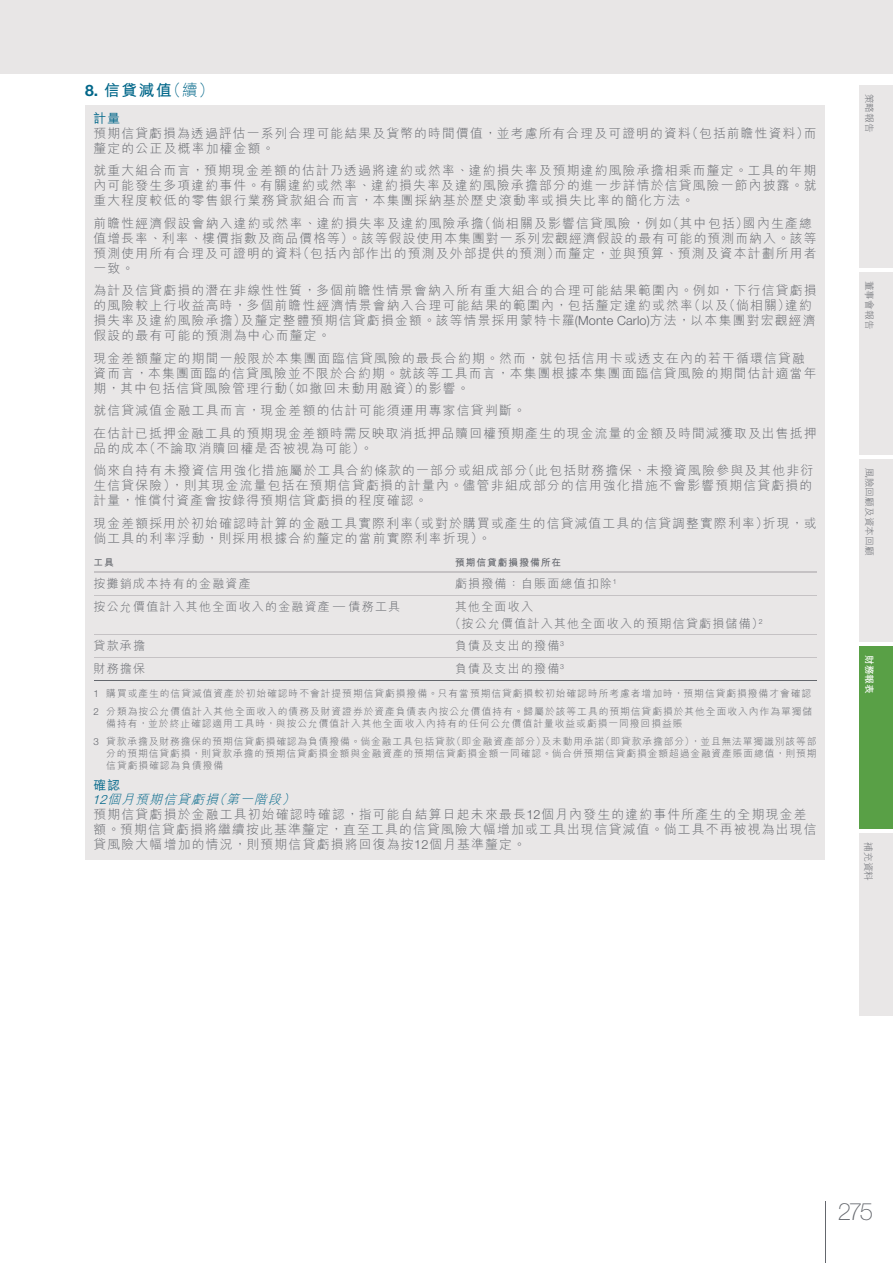
<style>
.page{position:relative;width:893px;height:1263px;background:#fff}
.page>*{position:absolute;margin:0;border:0;box-sizing:border-box;transform-origin:0 0}
.t1{font:100 24px "Helvetica Neue";color:#64676d}
.t2{font:15.75px "M Hei HK Bold E Ten B5 H";color:#006689}
.t3{font:12.75px/15px "M Hei HK Light E Ten B5 H";letter-spacing:.1em;color:#64676d}
.t4{font:12.75px "M Hei HK Medium E Ten B5 H";color:#006689}
.t5{font:12px/16.4px "M Hei HK Light E Ten B5 H";letter-spacing:.1em;color:#64676d}
.t6{font:9.75px/18px "M Hei HK Light E Ten B5 H";letter-spacing:.1em;color:#64676d}
.t7{font:9.75px "M Hei HK Bold E Ten B5 H";letter-spacing:.1em;color:#64676d}
.t8{font:9.75px "M Hei HK Light E Ten B5 H";color:#64676d}
.t9{font:9.75px "M Hei HK Bold E Ten B5 H";color:#fff}
.s1{font-family:"Helvetica Neue";font-weight:700}
.s2{font-family:"M Hei HK Light E Ten B5 H"}
.s3{font-family:"Helvetica Neue";font-weight:300}
.s4{font-family:"Helvetica Neue";font-weight:300;font-style:italic;color:#006689}
.s5{font-style:italic;color:#006689}
</style>
<div class="page">
<hr style="left:825px;top:1201px;width:1px;height:62px;background:#64676d">
<div style="left:0;top:0;width:893px;height:561px;background:#e8e6e6"></div>
<div style="left:0;top:74px;width:893px;height:1104px;background:#fff"></div>
<div style="left:859px;top:459px;width:34px;height:183px;background:#e9e7e7"></div>
<div style="left:859px;top:85px;width:34px;height:183px;background:#e9e7e7"></div>
<div style="left:859px;top:833px;width:34px;height:183px;background:#e9e7e7"></div>
<div style="left:859px;top:646px;width:34px;height:183px;background:#59a046"></div>
<div style="left:859px;top:272px;width:34px;height:183px;background:#e9e7e7"></div>
<div style="left:85px;top:105px;width:740px;height:754px;background:#e9e7e7"></div>
<hr style="left:94px;top:572px;width:722px;height:1px;background:#c5c2c4">
<hr style="left:94px;top:595px;width:722px;height:1px;background:#c5c2c4">
<hr style="left:94px;top:634px;width:722px;height:1px;background:#c5c2c4">
<hr style="left:94px;top:657px;width:722px;height:1px;background:#c5c2c4">
<hr style="left:94px;top:680px;width:722px;height:1px;background:#64676d">
<p class="t2" style="left:85px;top:84px;width:131px"><span class="s1">8.</span> 信貸減值<span class="s2">（續）</span></p>
<p class="t4" style="left:94px;top:113px;width:28px">計量</p>
<p class="t3" style="left:94px;top:127px;width:724px">預期信貸虧損為透過評估一系列合理可能結果及貨幣的時間價值，並考慮所有合理及可證明的資料（包括前瞻性資料）而釐定的公正及概率加權金額。</p>
<p class="t3" style="left:94px;top:164px;width:724px;text-align:justify">就重大組合而言，預期現金差額的估計乃透過將違約或然率、違約損失率及預期違約風險承擔相乘而釐定。工具的年期內可能發生多項違約事件。有關違約或然率、違約損失率及違約風險承擔部分的進一步詳情於信貸風險一節內披露。就重大程度較低的零售銀行業務貸款組合而言，本集團採納基於歷史滾動率或損失比率的簡化方法。</p>
<p class="t3" style="left:94px;top:217px;width:724px">前瞻性經濟假設會納入違約或然率、違約損失率及違約風險承擔（倘相關及影響信貸風險，例如（其中包括）國內生產總值增長率、利率、樓價指數及商品價格等）。該等假設使用本集團對一系列宏觀經濟假設的最有可能的預測而納入。該等預測使用所有合理及可證明的資料（包括內部作出的預測及外部提供的預測）而釐定，並與預算、預測及資本計劃所用者一致。</p>
<p class="t3" style="left:94px;top:285px;width:724px">為計及信貸虧損的潛在非線性性質，多個前瞻性情景會納入所有重大組合的合理可能結果範圍內。例如，下行信貸虧損的風險較上行收益高時，多個前瞻性經濟情景會納入合理可能結果的範圍內，包括釐定違約或然率（以及（倘相關）違約損失率及違約風險承擔）及釐定整體預期信貸虧損金額。該等情景採用蒙特卡羅<span class="s3">(Monte Carlo)</span>方法，以本集團對宏觀經濟假設的最有可能的預測為中心而釐定。</p>
<p class="t3" style="left:94px;top:352px;width:724px">現金差額釐定的期間一般限於本集團面臨信貸風險的最長合約期。然而，就包括信用卡或透支在內的若干循環信貸融資而言，本集團面臨的信貸風險並不限於合約期。就該等工具而言，本集團根據本集團面臨信貸風險的期間估計適當年期，其中包括信貸風險管理行動（如撤回未動用融資）的影響。</p>
<p class="t3" style="left:94px;top:401px;width:724px;line-height:22.5px">就信貸減值金融工具而言，現金差額的估計可能須運用專家信貸判斷。<br>在估計已抵押金融工具的預期現金差額時需反映取消抵押品贖回權預期產生的現金流量的金額及時間減獲取及出售抵押</p>
<p class="t3" style="left:94px;top:438px;width:721px;line-height:22.5px">品的成本（不論取消贖回權是否被視為可能）。<br>倘來自持有未撥資信用強化措施屬於工具合約條款的一部分或組成部分（此包括財務擔保、未撥資風險參與及其他非衍</p>
<p class="t3" style="left:94px;top:480px;width:720px">生信貸保險），則其現金流量包括在預期信貸虧損的計量內。儘管非組成部分的信用強化措施不會影響預期信貸虧損的計量，惟償付資產會按錄得預期信貸虧損的程度確認。</p>
<p class="t3" style="left:94px;top:517px;width:724px">現金差額採用於初始確認時計算的金融工具實際利率（或對於購買或產生的信貸減值工具的信貸調整實際利率）折現，或倘工具的利率浮動，則採用根據合約釐定的當前實際利率折現）。</p>
<p class="t7" style="left:94px;top:558px;width:22px">工具</p>
<p class="t7" style="left:455px;top:558px;width:108px">預期信貸虧損撥備所在</p>
<p class="t5" style="left:94px;top:577px;width:159px">按攤銷成本持有的金融資產</p>
<p class="t5" style="left:455px;top:577px;width:163px">虧損撥備：自賬面總值扣除<sup>1</sup></p>
<p class="t5" style="left:94px;top:600px;width:308px">按公允價值計入其他全面收入的金融資產 — 債務工具</p>
<p class="t5" style="left:449px;top:600px;width:316px;text-indent:6px">其他全面收入<br>（按公允價值計入其他全面收入的預期信貸虧損儲備）<sup>2</sup></p>
<p class="t5" style="left:94px;top:639px;width:53px">貸款承擔</p>
<p class="t5" style="left:455px;top:639px;width:110px">負債及支出的撥備<sup>3</sup></p>
<p class="t5" style="left:94px;top:662px;width:53px">財務擔保</p>
<p class="t5" style="left:455px;top:662px;width:110px">負債及支出的撥備<sup>3</sup></p>
<p class="t6" style="left:94px;top:686px;width:720px"><span class="s3">1</span> 購買或產生的信貸減值資產於初始確認時不會計提預期信貸虧損撥備。只有當預期信貸虧損較初始確認時所考慮者增加時，預期信貸虧損撥備才會確認<br><span class="s3">2</span> 分類為按公允價值計入其他全面收入的債務及財資證券於資產負債表內按公允價值持有。歸屬於該等工具的預期信貸虧損於其他全面收入內作為單獨儲</p>
<p class="t6" style="left:94px;top:716px;width:724px;text-indent:13px">備持有，並於終止確認適用工具時，與按公允價值計入其他全面收入內持有的任何公允價值計量收益或虧損一同撥回損益賬<br><span class="s3">3</span> 貸款承擔及財務擔保的預期信貸虧損確認為負債撥備。倘金融工具包括貸款（即金融資產部分）及未動用承諾（即貸款承擔部分），並且無法單獨識別該等部</p>
<p class="t6" style="left:106px;top:749px;width:712px;line-height:12px">分的預期信貸虧損，則貸款承擔的預期信貸虧損金額與金融資產的預期信貸虧損金額一同確認。倘合併預期信貸虧損金額超過金融資產賬面總值，則預期信貸虧損確認為負債撥備</p>
<p class="t4" style="left:94px;top:780px;width:28px">確認</p>
<p class="t3" style="left:92px;top:793px;width:726px"><span class="s4">12</span><span class="s5">個月預期信貸虧損（第一階段）<br></span>預期信貸虧損於金融工具初始確認時確認，指可能自結算日起未來最長<span class="s3">12</span>個月內發生的違約事件所產生的全期現金差額。預期信貸虧損將繼續按此基準釐定，直至工具的信貸風險大幅增加或工具出現信貸減值。倘工具不再被視為出現信貸風險大幅增加的情況，則預期信貸虧損將回復為按<span class="s3">12</span>個月基準釐定。</p>
<p class="t6" style="left:877px;top:94px;width:40px;rotate:90deg">策略報告</p>
<p class="t6" style="left:877px;top:281px;width:50px;rotate:90deg">董事會報告</p>
<p class="t8" style="left:873px;top:468px;width:89px;rotate:90deg">風險回顧及資本回顧</p>
<p class="t9" style="left:873px;top:655px;width:40px;rotate:90deg">財務報表</p>
<p class="t6" style="left:876px;top:842px;width:40px;rotate:90deg">補充資料</p>
<h1 class="t1" style="left:838px;top:1203px;width:37px">275</h1>
</div>
